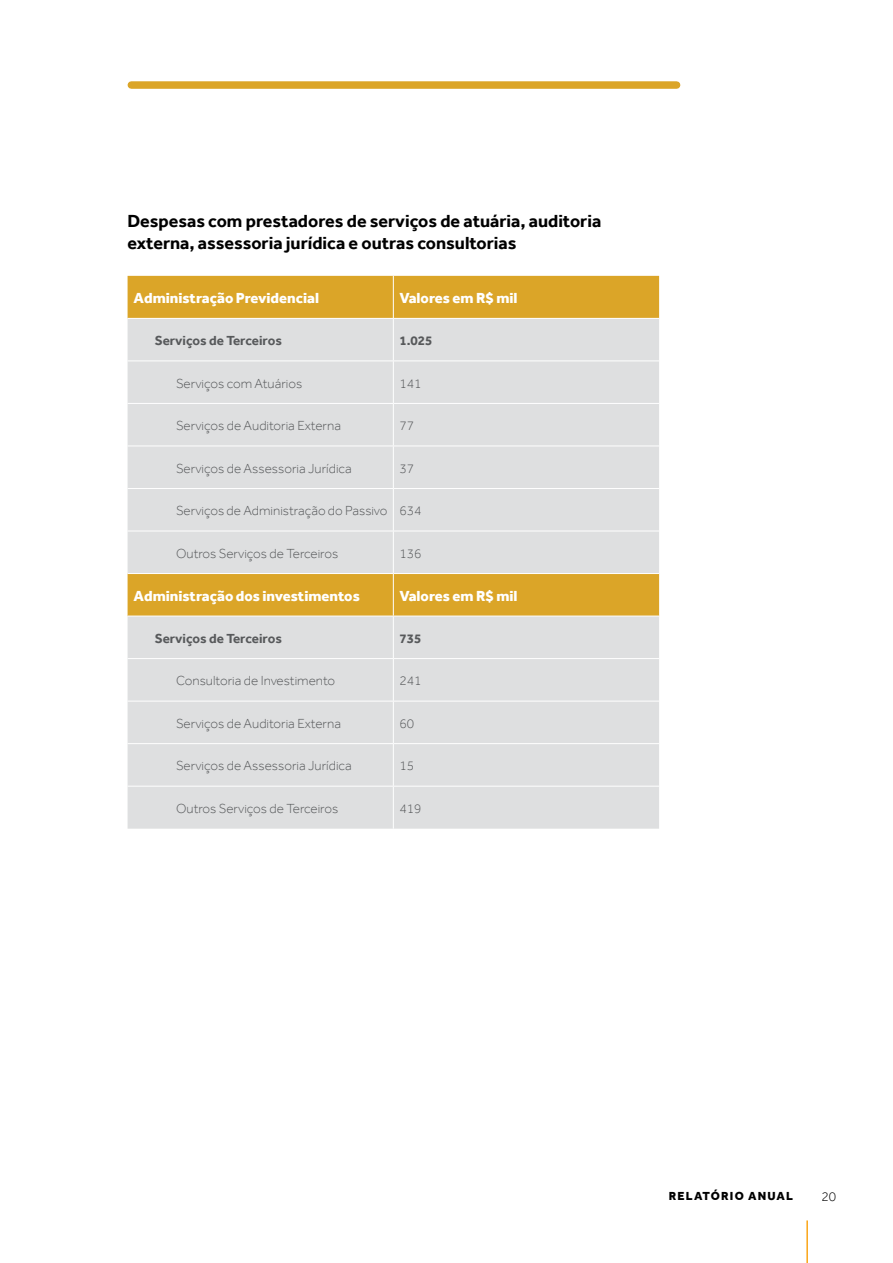
<style>
.page{position:relative;width:893px;height:1263px;background:#fff}
.page>*{position:absolute;margin:0;border:0;box-sizing:border-box;transform-origin:0 0}
.subtítulo2{font:700 18px/21.6px "Effra";color:#000}
.TÍTULO_TABELA{font:800 15px "Effra";color:#fff}
.texto_tabela_positiv{font:300 13.5px "Effra";color:#57595b}
.texto_tabela_positiv-2{font:700 13.5px "Effra";color:#57595b}
.t1{font:300 13.5px "Effra";color:#000}
.t2{font:800 12px "Effra";letter-spacing:.1em;color:#000}
</style>
<div class="page">
<hr style="left:806px;top:1220px;width:2px;height:43px;background:#faa518">
<div style="left:131px;top:81px;width:546px;height:8px;background:#dba528"></div>
<div style="left:128px;top:276px;width:531px;height:42px;background:#dba528"></div>
<div style="left:128px;top:319px;width:531px;height:510px;background:#dedfe0"></div>
<div style="left:128px;top:574px;width:531px;height:42px;background:#dba528"></div>
<hr style="left:393px;top:276px;width:1px;height:42px;background:#fff">
<hr style="left:393px;top:319px;width:1px;height:41px;background:#fff">
<hr style="left:128px;top:360px;width:265px;height:1px;background:#fff">
<hr style="left:393px;top:360px;width:266px;height:1px;background:#fff">
<hr style="left:393px;top:361px;width:1px;height:42px;background:#fff">
<hr style="left:128px;top:403px;width:265px;height:1px;background:#fff">
<hr style="left:393px;top:403px;width:266px;height:1px;background:#fff">
<hr style="left:393px;top:404px;width:1px;height:42px;background:#fff">
<hr style="left:128px;top:446px;width:265px;height:1px;background:#fff">
<hr style="left:393px;top:446px;width:266px;height:1px;background:#fff">
<hr style="left:393px;top:446px;width:1px;height:42px;background:#fff">
<hr style="left:128px;top:488px;width:265px;height:1px;background:#fff">
<hr style="left:393px;top:488px;width:266px;height:1px;background:#fff">
<hr style="left:393px;top:489px;width:1px;height:42px;background:#fff">
<hr style="left:128px;top:531px;width:265px;height:1px;background:#fff">
<hr style="left:393px;top:531px;width:266px;height:1px;background:#fff">
<hr style="left:393px;top:531px;width:1px;height:42px;background:#fff">
<hr style="left:128px;top:573px;width:265px;height:1px;background:#fff">
<hr style="left:393px;top:573px;width:266px;height:1px;background:#fff">
<hr style="left:393px;top:574px;width:1px;height:42px;background:#fff">
<hr style="left:128px;top:616px;width:265px;height:1px;background:#fff">
<hr style="left:393px;top:616px;width:266px;height:1px;background:#fff">
<hr style="left:393px;top:616px;width:1px;height:42px;background:#fff">
<hr style="left:128px;top:658px;width:265px;height:1px;background:#fff">
<hr style="left:393px;top:658px;width:266px;height:1px;background:#fff">
<hr style="left:393px;top:659px;width:1px;height:42px;background:#fff">
<hr style="left:128px;top:701px;width:265px;height:1px;background:#fff">
<hr style="left:393px;top:701px;width:266px;height:1px;background:#fff">
<hr style="left:393px;top:701px;width:1px;height:42px;background:#fff">
<hr style="left:128px;top:743px;width:265px;height:1px;background:#fff">
<hr style="left:393px;top:743px;width:266px;height:1px;background:#fff">
<hr style="left:393px;top:744px;width:1px;height:42px;background:#fff">
<hr style="left:128px;top:786px;width:265px;height:1px;background:#fff">
<hr style="left:393px;top:786px;width:266px;height:1px;background:#fff">
<hr style="left:393px;top:786px;width:1px;height:43px;background:#fff">
<p class="subtítulo2" style="left:128px;top:210px;width:475px">Despesas com prestadores de serviços de atuária, auditoria externa, assessoria jurídica e outras consultorias</p>
<p class="TÍTULO_TABELA" style="left:134px;top:289px;width:187px">Administração Previdencial</p>
<p class="TÍTULO_TABELA" style="left:399px;top:289px;width:120px">Valores em R$ mil</p>
<p class="texto_tabela_positiv-2" style="left:155px;top:332px;width:129px">Serviços de Terceiros</p>
<p class="texto_tabela_positiv-2" style="left:399px;top:332px;width:35px">1.025</p>
<p class="texto_tabela_positiv" style="left:176px;top:375px;width:128px">Serviços com Atuários</p>
<p class="texto_tabela_positiv" style="left:399px;top:375px;width:24px">141</p>
<p class="texto_tabela_positiv" style="left:176px;top:418px;width:166px">Serviços de Auditoria Externa</p>
<p class="texto_tabela_positiv" style="left:399px;top:418px;width:16px">77</p>
<p class="texto_tabela_positiv" style="left:176px;top:460px;width:177px">Serviços de Assessoria Jurídica</p>
<p class="texto_tabela_positiv" style="left:399px;top:460px;width:16px">37</p>
<p class="texto_tabela_positiv" style="left:176px;top:503px;width:213px">Serviços de Administração do Passivo</p>
<p class="texto_tabela_positiv" style="left:399px;top:503px;width:24px">634</p>
<p class="texto_tabela_positiv" style="left:176px;top:545px;width:164px">Outros Serviços de Terceiros</p>
<p class="texto_tabela_positiv" style="left:399px;top:545px;width:24px">136</p>
<p class="TÍTULO_TABELA" style="left:134px;top:586px;width:228px">Administração dos investimentos</p>
<p class="TÍTULO_TABELA" style="left:399px;top:586px;width:120px">Valores em R$ mil</p>
<p class="texto_tabela_positiv-2" style="left:155px;top:630px;width:129px">Serviços de Terceiros</p>
<p class="texto_tabela_positiv-2" style="left:399px;top:630px;width:24px">735</p>
<p class="texto_tabela_positiv" style="left:176px;top:673px;width:161px">Consultoria de Investimento</p>
<p class="texto_tabela_positiv" style="left:399px;top:673px;width:24px">241</p>
<p class="texto_tabela_positiv" style="left:176px;top:716px;width:166px">Serviços de Auditoria Externa</p>
<p class="texto_tabela_positiv" style="left:399px;top:716px;width:16px">60</p>
<p class="texto_tabela_positiv" style="left:176px;top:758px;width:177px">Serviços de Assessoria Jurídica</p>
<p class="texto_tabela_positiv" style="left:399px;top:758px;width:16px">15</p>
<p class="texto_tabela_positiv" style="left:176px;top:801px;width:164px">Outros Serviços de Terceiros</p>
<p class="texto_tabela_positiv" style="left:399px;top:801px;width:24px">419</p>
<p class="t2" style="left:669px;top:1189px;width:126px">RELATÓRIO ANUAL</p>
<p class="t1" style="left:821px;top:1189px;width:16px">20</p>
</div>
